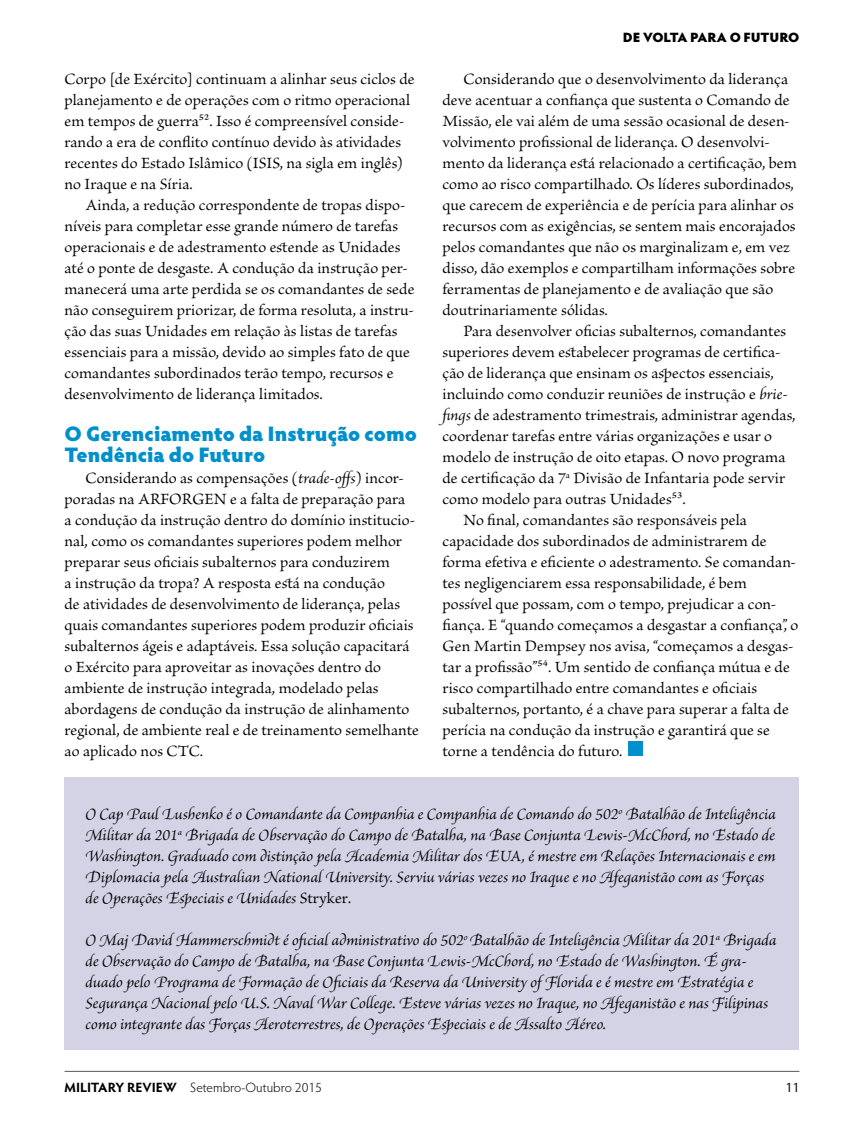
<style>
.page{position:relative;width:864px;height:1134px;background:#fff}
.page>*{position:absolute;margin:0;border:0;box-sizing:border-box;transform-origin:0 0}
.t1{font:900 21px/21px "Hypatia Sans Pro";color:#0090cc}
.t2{font:16.5px/21px "Brioso Pro";letter-spacing:.01em;color:#000}
.t3{font:italic 16.5px/21px "Brioso Pro";color:#000}
.t4{font:300 13.5px "Hypatia Sans Pro";color:#000}
.t5{font:900 13.5px "Hypatia Sans Pro";letter-spacing:-.01em;color:#000}
.t6{font:13.5px "Hypatia Sans Pro";color:#000}
.s1{font-style:italic}
.s2{font-style:normal}
.s3{font-weight:700}
</style>
<div class="page">
<hr style="left:65px;top:1071px;width:734px;height:1px;background:#58595b">
<div style="left:628px;top:741px;width:15px;height:15px;background:#0090cc"></div>
<div style="left:64px;top:777px;width:736px;height:273px;background:#d4d3e6"></div>
<p class="t2" style="left:64px;top:69px;width:352px">Corpo [de Exército] continuam a alinhar seus ciclos de planejamento e de operações com o ritmo operacional em tempos de guerra52. Isso é compreensível conside&shy;rando a era de conflito contínuo devido às atividades recentes do Estado Islâmico (ISIS, na sigla em inglês) no Iraque e na Síria.</p>
<p class="t2" style="left:65px;top:195px;width:351px;text-indent:21px">Ainda, a redução correspondente de tropas dispo&shy;níveis para completar esse grande número de tarefas operacionais e de adestramento estende as Unidades até o ponte de desgaste. A condução da instrução per&shy;manecerá uma arte perdida se os comandantes de sede não conseguirem priorizar, de forma resoluta, a instru&shy;ção das suas Unidades em relação às listas de tarefas essenciais para a missão, devido ao simples fato de que comandantes subordinados terão tempo, recursos e desenvolvimento de liderança limitados.</p>
<p class="t1" style="left:64px;top:422px;width:354px">O Gerenciamento da Instrução como<br>Tendência do Futuro</p>
<p class="t2" style="left:65px;top:468px;width:356px;text-indent:21px">Considerando as compensações (<span class="s1">trade-offs</span>) incor&shy;poradas na ARFORGEN e a falta de preparação para<br>a condução da instrução dentro do domínio institucio&shy;nal, como os comandantes superiores podem melhor preparar seus oficiais subalternos para conduzirem<br>a instrução da tropa? A resposta está na condução<br>de atividades de desenvolvimento de liderança, pelas quais comandantes superiores podem produzir oficiais subalternos ágeis e adaptáveis. Essa solução capacitará o Exército para aproveitar as inovações dentro do ambiente de instrução integrada, modelado pelas abordagens de condução da instrução de alinhamento regional, de ambiente real e de treinamento semelhante ao aplicado nos CTC.</p>
<p class="t5" style="left:623px;top:27px;width:178px">DE VOLTA PARA O FUTURO</p>
<p class="t2" style="left:443px;top:69px;width:356px;text-indent:21px">Considerando que o desenvolvimento da liderança deve acentuar a confiança que sustenta o Comando de Missão, ele vai além de uma sessão ocasional de desen&shy;volvimento profissional de liderança. O desenvolvi&shy;mento da liderança está relacionado a certificação, bem como ao risco compartilhado. Os líderes subordinados, que carecem de experiência e de perícia para alinhar os recursos com as exigências, se sentem mais encorajados pelos comandantes que não os marginalizam e, em vez disso, dão exemplos e compartilham informações sobre ferramentas de planejamento e de avaliação que são doutrinariamente sólidas.</p>
<p class="t2" style="left:464px;top:321px;width:324px">Para desenvolver oficias subalternos, comandantes</p>
<p class="t2" style="left:443px;top:342px;width:340px">superiores devem estabelecer programas de certifica-</p>
<p class="t2" style="left:443px;top:363px;width:333px">ção de liderança que ensinam os aspectos essenciais,</p>
<p class="t2" style="left:443px;top:384px;width:347px">incluindo como conduzir reuniões de instrução e <span class="s1">brie-</span></p>
<p class="t2" style="left:443px;top:405px;width:354px"><span class="s1">fings</span> de adestramento trimestrais, administrar agendas,</p>
<p class="t2" style="left:443px;top:426px;width:331px">coordenar tarefas entre várias organizações e usar o</p>
<p class="t2" style="left:443px;top:447px;width:342px">modelo de instrução de oito etapas. O novo programa</p>
<p class="t2" style="left:443px;top:468px;width:344px">de certificação da 7<sup>a</sup> Divisão de Infantaria pode servir</p>
<p class="t2" style="left:442px;top:489px;width:245px">como modelo para outras Unidades53.</p>
<p class="t2" style="left:463px;top:510px;width:283px">No final, comandantes são responsáveis pela</p>
<p class="t2" style="left:442px;top:531px;width:326px">capacidade dos subordinados de administrarem de</p>
<p class="t2" style="left:442px;top:552px;width:355px">forma efetiva e eficiente o adestramento. Se comandan-</p>
<p class="t2" style="left:442px;top:573px;width:306px">tes negligenciarem essa responsabilidade, é bem</p>
<p class="t2" style="left:442px;top:594px;width:336px">possível que possam, com o tempo, prejudicar a con-</p>
<p class="t2" style="left:442px;top:615px;width:357px">fiança. E “quando começamos a desgastar a confiança”, o</p>
<p class="t2" style="left:442px;top:636px;width:353px">Gen Martin Dempsey nos avisa, “começamos a desgas-</p>
<p class="t2" style="left:442px;top:657px;width:349px">tar a profissão”54. Um sentido de confiança mútua e de</p>
<p class="t2" style="left:442px;top:678px;width:316px">risco compartilhado entre comandantes e oficiais</p>
<p class="t2" style="left:442px;top:699px;width:348px">subalternos, portanto, é a chave para superar a falta de</p>
<p class="t2" style="left:442px;top:720px;width:329px">perícia na condução da instrução e garantirá que se</p>
<p class="t2" style="left:442px;top:741px;width:181px">torne a tendência do futuro.</p>
<p class="t3" style="left:86px;top:803px;width:692px">O Cap Paul Lushenko é o Comandante da Companhia e Companhia de Comando do 502<sup>o</sup> Batalhão de Inteligência Militar da 201<sup>a</sup> Brigada de Observação do Campo de Batalha, na Base Conjunta Lewis-McChord, no Estado de Washington. Graduado com distinção pela Academia Militar dos EUA, é mestre em Relações Internacionais e em Diplomacia pela Australian National University. Serviu várias vezes no Iraque e no Afeganistão com as Forças de Operações Especiais e Unidades <span class="s2">Stryker</span>.</p>
<p class="t3" style="left:85px;top:929px;width:693px">O Maj David Hammerschmidt é oficial administrativo do 502<sup>o</sup> Batalhão de Inteligência Militar da 201<sup>a</sup> Brigada de Observação do Campo de Batalha, na Base Conjunta Lewis-McChord, no Estado de Washington. É gra&shy;duado pelo Programa de Formação de Oficiais da Reserva da University of Florida e é mestre em Estratégia e Segurança Nacional pelo U.S. Naval War College. Esteve várias vezes no Iraque, no Afeganistão e nas Filipinas como integrante das Forças Aeroterrestres, de Operações Especiais e de Assalto Aéreo.</p>
<p class="t4" style="left:64px;top:1079px;width:259px"><span class="s3">MILITARY REVIEW</span> Setembro-Outubro 2015</p>
<p class="t6" style="left:786px;top:1078px;width:15px">11</p>
</div>
